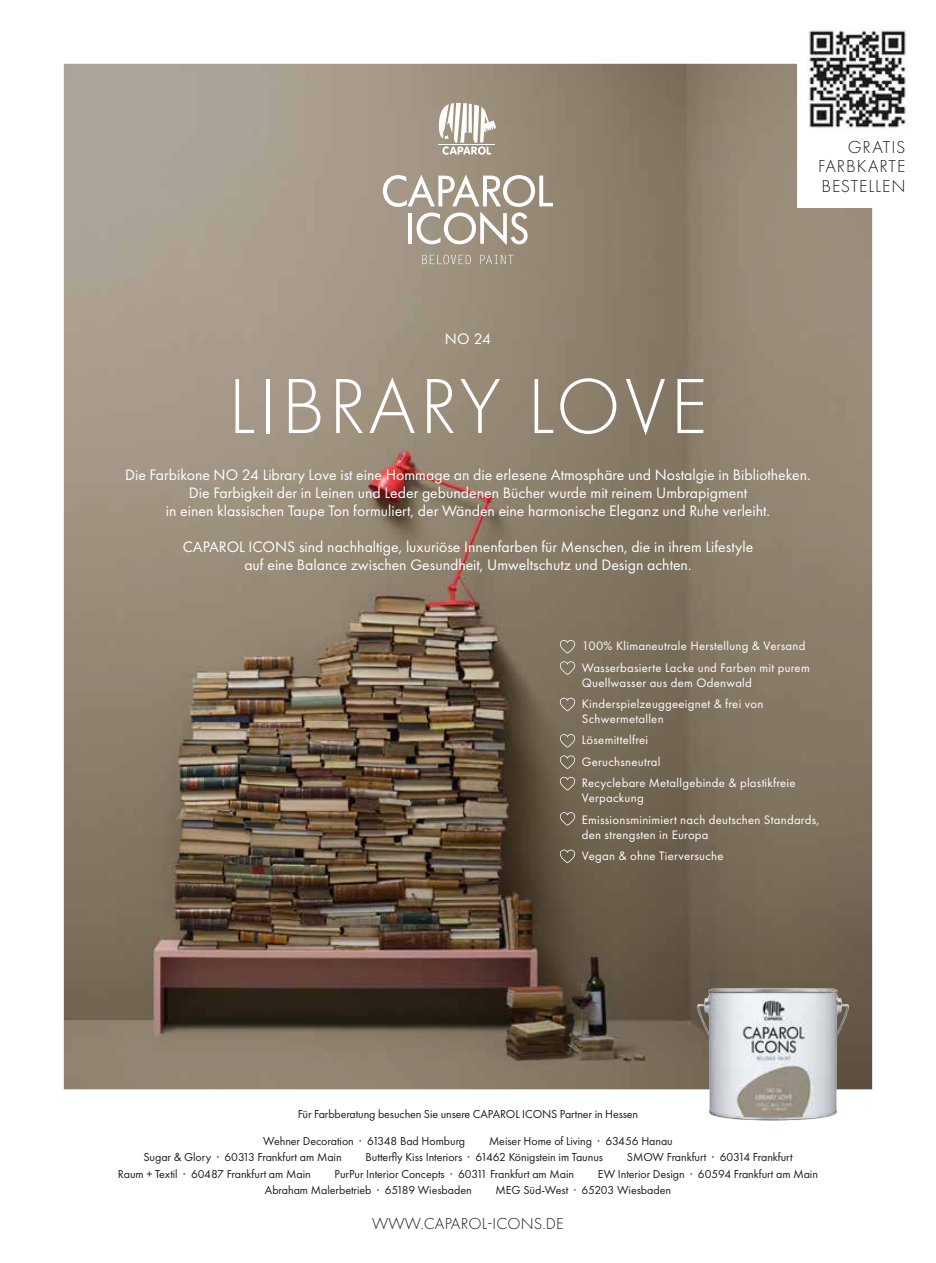
<style>
.page{position:relative;width:936px;height:1263px;background:#fff}
.page>*{position:absolute;margin:0;border:0;box-sizing:border-box;transform-origin:0 0}
.t1{font:300 81px "Futura PT";letter-spacing:.05em;color:#fff}
.t2{font:300 18px/19.5px "Futura PT";letter-spacing:.05em;color:#1d1d1b;text-align:justify}
.t3{font:300 16.5px "Futura PT";letter-spacing:.01em;color:#1d1d1b}
.t4{font:15.75px/18px "Futura PT";color:#fff;text-align:center}
.t5{font:12.75px/21.5px "Futura PT";letter-spacing:.02em;color:#fff}
.t6{font:12px "Futura PT";letter-spacing:-.005em;color:#1d1d1b}
</style>
<div class="page">
<img style="left:64px;top:64px;width:808px;height:1025px">
<img style="left:691px;top:978px;width:163px;height:143px">
<svg style="left:383px;top:175px;width:170px;height:69px"></svg>
<svg style="left:422px;top:255px;width:48px;height:9px"></svg>
<svg style="left:480px;top:254px;width:33px;height:10px"></svg>
<svg style="left:438px;top:103px;width:58px;height:52px"></svg>
<hr style="left:439px;top:144px;width:56px;height:1px;background:#fff">
<img style="left:807px;top:28px;width:100px;height:102px">
<svg style="left:560px;top:640px;width:15px;height:13px"></svg>
<svg style="left:560px;top:661px;width:15px;height:14px"></svg>
<svg style="left:560px;top:698px;width:15px;height:13px"></svg>
<svg style="left:560px;top:734px;width:15px;height:14px"></svg>
<svg style="left:560px;top:755px;width:15px;height:14px"></svg>
<svg style="left:560px;top:777px;width:15px;height:13px"></svg>
<svg style="left:560px;top:812px;width:15px;height:14px"></svg>
<svg style="left:560px;top:850px;width:15px;height:13px"></svg>
<h2 class="t2" style="left:818px;top:137px;width:89px;text-indent:30px">GRATIS FARBKARTE BESTELLEN</h2>
<h3 class="t4" style="left:445px;top:330px;width:48px">NO 24</h3>
<h1 class="t1" style="left:228px;top:360px;width:481px">LIBRARY LOVE</h1>
<p class="t4" style="left:125px;top:466px;width:687px">Die Farbikone NO 24 Library Love ist eine Hommage an die erlesene Atmosphäre und Nostalgie in Bibliotheken.<br>Die Farbigkeit der in Leinen und Leder gebundenen Bücher wurde mit reinem Umbrapigment<br>in einen klassischen Taupe Ton formuliert, der Wänden eine harmonische Eleganz und Ruhe verleiht.</p>
<h3 class="t4" style="left:183px;top:538px;width:572px">CAPAROL ICONS sind nachhaltige, luxuriöse Innenfarben für Menschen, die in ihrem Lifestyle auf eine Balance zwischen Gesundheit, Umweltschutz und Design achten.</h3>
<p class="t5" style="left:581px;top:635px;width:229px">100% Klimaneutrale Herstellung &amp; Versand<br>Wasserbasierte Lacke und Farben mit purem</p>
<p class="t5" style="left:581px;top:672px;width:183px">Quellwasser aus dem Odenwald<br>Kinderspielzeuggeeignet &amp; frei von</p>
<p class="t5" style="left:581px;top:708px;width:215px">Schwermetallen<br>Lösemittelfrei<br>Geruchsneutral<br>Recyclebare Metallgebinde &amp; plastikfreie</p>
<p class="t5" style="left:581px;top:787px;width:239px">Verpackung<br>Emissionsminimiert nach deutschen Standards,</p>
<p class="t5" style="left:581px;top:823px;width:143px">den strengsten in Europa<br>Vegan &amp; ohne Tierversuche</p>
<p class="t6" style="left:298px;top:1106px;width:342px">Für Farbberatung besuchen Sie unsere CAPAROL ICONS Partner in Hessen</p>
<p class="t6" style="left:263px;top:1133px;width:203px">Wehner Decoration · 61348 Bad Homburg</p>
<p class="t6" style="left:489px;top:1133px;width:185px">Meiser Home of Living · 63456 Hanau</p>
<p class="t6" style="left:143px;top:1150px;width:200px">Sugar &amp; Glory · 60313 Frankfurt am Main</p>
<p class="t6" style="left:365px;top:1150px;width:239px">Butterfly Kiss Interiors · 61462 Königstein im Taunus</p>
<p class="t6" style="left:627px;top:1150px;width:167px">SMOW Frankfurt · 60314 Frankfurt</p>
<p class="t6" style="left:118px;top:1166px;width:194px">Raum + Textil · 60487 Frankfurt am Main</p>
<p class="t6" style="left:334px;top:1166px;width:241px">PurPur Interior Concepts · 60311 Frankfurt am Main</p>
<p class="t6" style="left:598px;top:1166px;width:221px">EW Interior Design · 60594 Frankfurt am Main</p>
<p class="t6" style="left:265px;top:1183px;width:208px">Abraham Malerbetrieb · 65189 Wiesbaden</p>
<p class="t6" style="left:495px;top:1183px;width:177px">MEG Süd-West · 65203 Wiesbaden</p>
<h3 class="t3" style="left:372px;top:1214px;width:193px">WWW.CAPAROL-ICONS.DE</h3>
</div>
